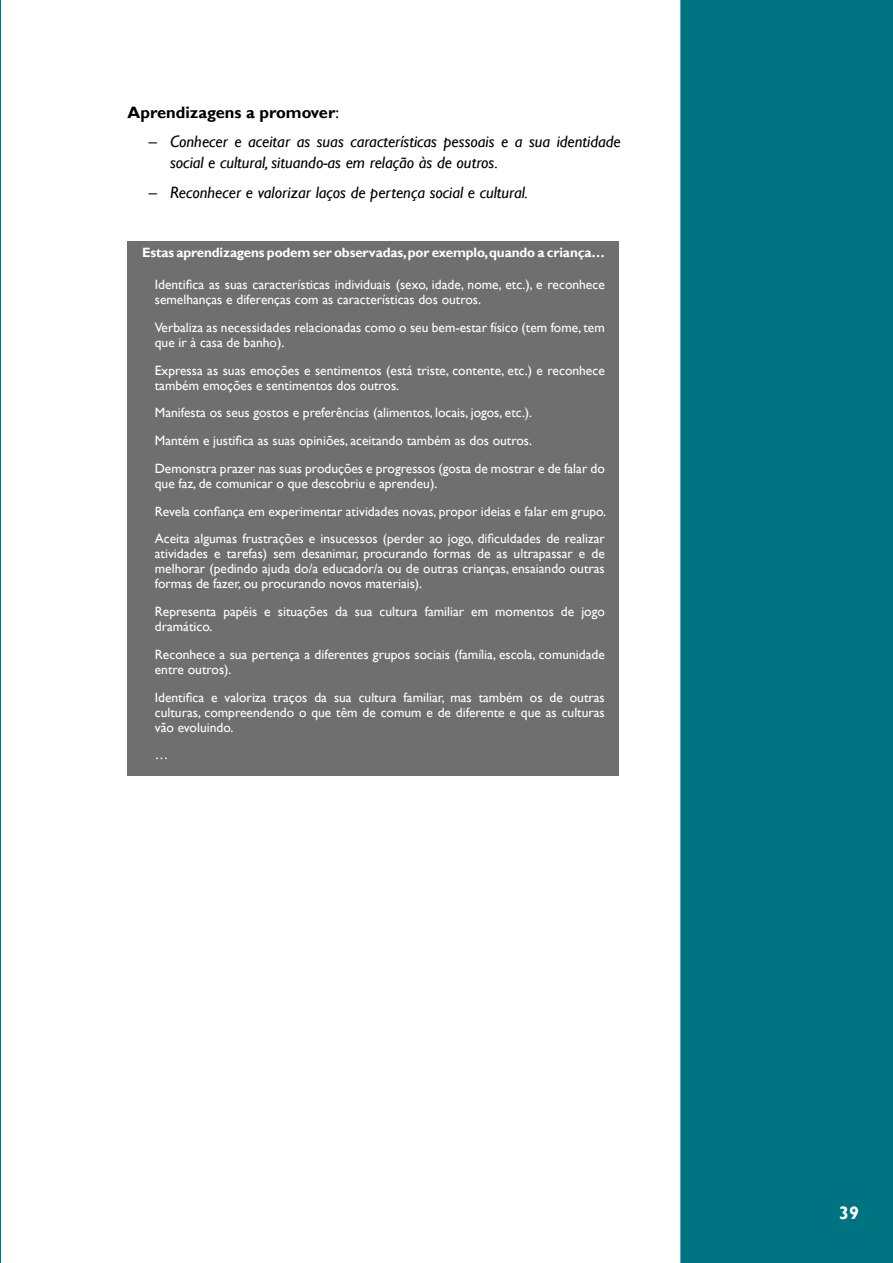
<style>
.page{position:relative;width:893px;height:1263px;background:#fff}
.page>*{position:absolute;margin:0;border:0;box-sizing:border-box;transform-origin:0 0}
.t1{font:700 18px "Gill Sans";color:#fff}
.t2{font:italic 16.5px/21px "Gill Sans";color:#000}
.t3{font:700 16.5px "Gill Sans";color:#000}
.t4{font:13.5px/15px "Gill Sans";color:#fff}
.t5{font:700 13.5px "Gill Sans";letter-spacing:-.01em;color:#fff}
.s1{font-weight:400}
</style>
<div class="page">
<svg style="left:0;top:0;width:1px;height:1263px"></svg>
<div style="left:680px;top:0;width:213px;height:1263px;background:#007382;border:2px solid #007382"></div>
<div style="left:128px;top:242px;width:491px;height:534px;background:#706f6f"></div>
<p class="t3" style="left:128px;top:102px;width:213px">Aprendizagens a promover<span class="s1">:</span></p>
<p class="t2" style="left:170px;top:131px;width:452px;text-indent:-21px">– Conhecer e aceitar as suas características pessoais e a sua identidade social e cultural, situando-as em relação às de outros.</p>
<p class="t2" style="left:149px;top:182px;width:381px">– Reconhecer e valorizar laços de pertença social e cultural.</p>
<p class="t5" style="left:142px;top:244px;width:464px">Estas aprendizagens podem ser observadas, por exemplo, quando a criança…</p>
<p class="t4" style="left:155px;top:277px;width:451px">Identifica as suas características individuais (sexo, idade, nome, etc.), e reconhece semelhanças e diferenças com as características dos outros.</p>
<p class="t4" style="left:155px;top:320px;width:451px">Verbaliza as necessidades relacionadas como o seu bem-estar físico (tem fome, tem que ir à casa de banho).</p>
<p class="t4" style="left:155px;top:363px;width:451px">Expressa as suas emoções e sentimentos (está triste, contente, etc.) e reconhece também emoções e sentimentos dos outros.</p>
<p class="t4" style="left:155px;top:399px;width:451px;line-height:27.8px">Manifesta os seus gostos e preferências (alimentos, locais, jogos, etc.).<br>Mantém e justifica as suas opiniões, aceitando também as dos outros.<br>Demonstra prazer nas suas produções e progressos (gosta de mostrar e de falar do</p>
<p class="t4" style="left:155px;top:470px;width:453px;line-height:27.8px">que faz, de comunicar o que descobriu e aprendeu).<br>Revela confiança em experimentar atividades novas, propor ideias e falar em grupo.<br>Aceita algumas frustrações e insucessos (perder ao jogo, dificuldades de realizar</p>
<p class="t4" style="left:155px;top:547px;width:451px;text-align:justify">atividades e tarefas) sem desanimar, procurando formas de as ultrapassar e de melhorar (pedindo ajuda do/a educador/a ou de outras crianças, ensaiando outras formas de fazer, ou procurando novos materiais).</p>
<p class="t4" style="left:155px;top:604px;width:451px">Representa papéis e situações da sua cultura familiar em momentos de jogo dramático.</p>
<p class="t4" style="left:155px;top:647px;width:451px">Reconhece a sua pertença a diferentes grupos sociais (família, escola, comunidade entre outros).</p>
<p class="t4" style="left:155px;top:690px;width:451px;text-align:justify">Identifica e valoriza traços da sua cultura familiar, mas também os de outras culturas, compreendendo o que têm de comum e de diferente e que as culturas vão evoluindo.</p>
<p class="t4" style="left:155px;top:748px;width:15px">…</p>
<h1 class="t1" style="left:839px;top:1202px;width:21px">39</h1>
</div>
